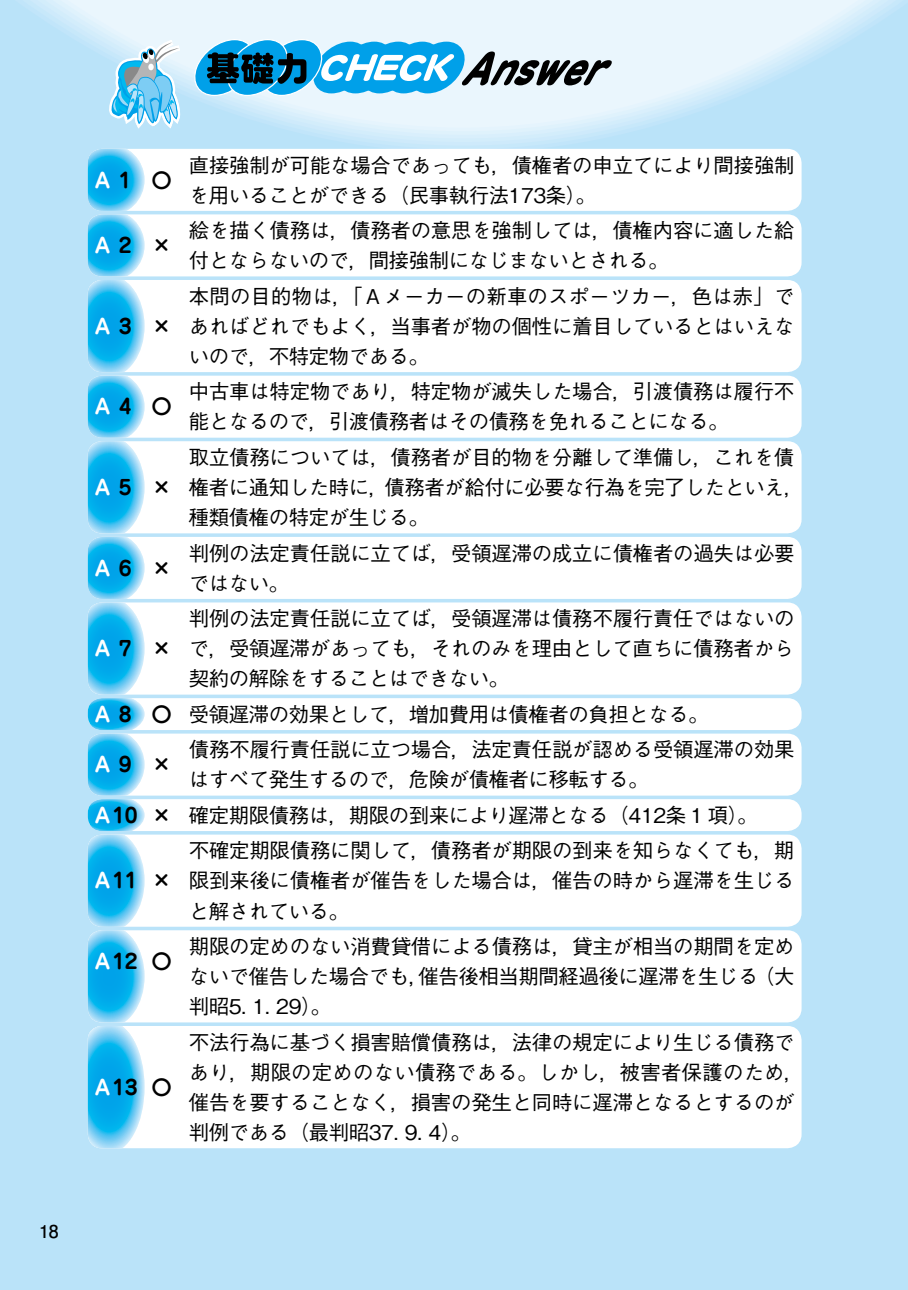
<style>
.page{position:relative;width:908px;height:1290px;background:#fff}
.page>*{position:absolute;margin:0;border:0;box-sizing:border-box;transform-origin:0 0}
.t1{font:500 20.25px/30px "Gothic BBB Pro";letter-spacing:-.01em;color:#000}
.t2{font:700 20.25px "Jun 501 Pro";color:#000}
.t3{font:700 17.75px "Futo Go B101 Pro";color:#000}
.s1{color:#fff}
.s2{font-family:"Jun 501 Pro";font-weight:700;color:#fff}
.s3{font-family:"Jun 501 Pro";font-weight:700}
</style>
<div class="page">
<div style="left:0;top:0;width:907px;height:1290px;background:#bae3f9"></div>
<svg style="left:369px;top:142px;width:188px;height:4px"></svg>
<svg style="left:344px;top:138px;width:238px;height:4px"></svg>
<svg style="left:23px;top:0;width:880px;height:138px"></svg>
<svg style="left:24px;top:0;width:877px;height:135px"></svg>
<svg style="left:31px;top:0;width:863px;height:131px"></svg>
<svg style="left:39px;top:0;width:847px;height:128px;fill:#eaf6fd"></svg>
<hr style="left:907px;top:0;width:1px;height:1290px;background:#bae3f9">
<div style="left:88px;top:602px;width:713px;height:92px;background:#fff;border-radius:14px"></div>
<div style="left:88px;top:930px;width:713px;height:92px;background:#fff;border-radius:14px"></div>
<div style="left:88px;top:280px;width:713px;height:92px;background:#fff;border-radius:14px"></div>
<div style="left:88px;top:441px;width:713px;height:92px;background:#fff;border-radius:14px"></div>
<div style="left:88px;top:834px;width:713px;height:93px;background:#fff;border-radius:14px"></div>
<div style="left:88px;top:799px;width:713px;height:32px;background:#fff;border-radius:14px"></div>
<div style="left:88px;top:1026px;width:713px;height:122px;background:#fff;border-radius:14px"></div>
<div style="left:88px;top:149px;width:713px;height:62px;background:#fff;border-radius:14px"></div>
<div style="left:88px;top:214px;width:713px;height:62px;background:#fff;border-radius:14px"></div>
<div style="left:88px;top:376px;width:713px;height:62px;background:#fff;border-radius:14px"></div>
<div style="left:88px;top:537px;width:713px;height:62px;background:#fff;border-radius:14px"></div>
<div style="left:88px;top:698px;width:713px;height:32px;background:#fff;border-radius:14px"></div>
<div style="left:88px;top:733px;width:713px;height:62px;background:#fff;border-radius:14px"></div>
<svg style="left:88px;top:149px;width:56px;height:999px;background:#4ec2f0"></svg>
<svg style="left:191px;top:39px;width:420px;height:58px;background:#70aecb"></svg>
<svg style="left:109px;top:39px;width:76px;height:90px"></svg>
<p class="t3" style="left:39px;top:1217px;width:21px">18</p>
<p class="t2" style="left:95px;top:164px;width:79px"><span class="s1">A</span> 1 〇</p>
<p class="t2" style="left:95px;top:229px;width:79px"><span class="s1">A</span> 2 ×</p>
<p class="t2" style="left:95px;top:310px;width:79px"><span class="s1">A</span> 3 ×</p>
<p class="t2" style="left:95px;top:391px;width:79px"><span class="s1">A</span> 4 〇</p>
<p class="t2" style="left:95px;top:471px;width:79px"><span class="s1">A</span> 5 ×</p>
<p class="t2" style="left:95px;top:552px;width:79px"><span class="s1">A</span> 6 ×</p>
<p class="t1" style="left:189px;top:147px;width:607px">直接強制が可能な場合であっても，債権者の申立てにより間接強制を用いることができる（民事執行法173条）。</p>
<p class="t1" style="left:189px;top:213px;width:606px">絵を描く債務は，債務者の意思を強制しては，債権内容に適した給付とならないので，間接強制になじまないとされる。</p>
<p class="t1" style="left:189px;top:278px;width:607px;text-align:justify">本問の目的物は，「Ａメーカーの新車のスポーツカー，色は赤」であればどれでもよく，当事者が物の個性に着目しているとはいえないので，不特定物である。</p>
<p class="t1" style="left:189px;top:374px;width:606px">中古車は特定物であり，特定物が滅失した場合，引渡債務は履行不能となるので，引渡債務者はその債務を免れることになる。</p>
<p class="t1" style="left:189px;top:440px;width:617px">取立債務については，債務者が目的物を分離して準備し，これを債権者に通知した時に，債務者が給付に必要な行為を完了したといえ，種類債権の特定が生じる。</p>
<p class="t1" style="left:189px;top:535px;width:607px">判例の法定責任説に立てば，受領遅滞の成立に債権者の過失は必要ではない。</p>
<p class="t1" style="left:189px;top:601px;width:607px;text-align:justify">判例の法定責任説に立てば，受領遅滞は債務不履行責任ではないので，受領遅滞があっても，それのみを理由として直ちに債務者から契約の解除をすることはできない。</p>
<p class="t1" style="left:95px;top:697px;width:615px"><span class="s2">A</span> <span class="s3">8 〇</span> 受領遅滞の効果として，増加費用は債権者の負担となる。</p>
<p class="t2" style="left:95px;top:748px;width:79px"><span class="s1">A</span> 9 ×</p>
<p class="t2" style="left:95px;top:632px;width:79px"><span class="s1">A</span> 7 ×</p>
<p class="t1" style="left:189px;top:732px;width:607px">債務不履行責任説に立つ場合，法定責任説が認める受領遅滞の効果はすべて発生するので，危険が債権者に移転する。</p>
<p class="t1" style="left:95px;top:798px;width:664px"><span class="s2">A</span> <span class="s3">10 ×</span> 確定期限債務は，期限の到来により遅滞となる（412条 1 項）。</p>
<p class="t2" style="left:95px;top:865px;width:79px"><span class="s1">A</span> 11 ×</p>
<p class="t2" style="left:95px;top:945px;width:79px"><span class="s1">A</span> 12 〇</p>
<p class="t2" style="left:95px;top:1071px;width:79px"><span class="s1">A</span> 13 〇</p>
<p class="t1" style="left:189px;top:833px;width:607px;text-align:justify">不確定期限債務に関して，債務者が期限の到来を知らなくても，期限到来後に債権者が催告をした場合は，催告の時から遅滞を生じると解されている。</p>
<p class="t1" style="left:189px;top:929px;width:607px;text-align:justify">期限の定めのない消費貸借による債務は，貸主が相当の期間を定めないで催告した場合でも，催告後相当期間経過後に遅滞を生じる（大判昭5. 1. 29）。</p>
<p class="t1" style="left:189px;top:1024px;width:617px">不法行為に基づく損害賠償債務は，法律の規定により生じる債務であり，期限の定めのない債務である。しかし，被害者保護のため，催告を要することなく，損害の発生と同時に遅滞となるとするのが判例である（最判昭37. 9. 4）。</p>
</div>
